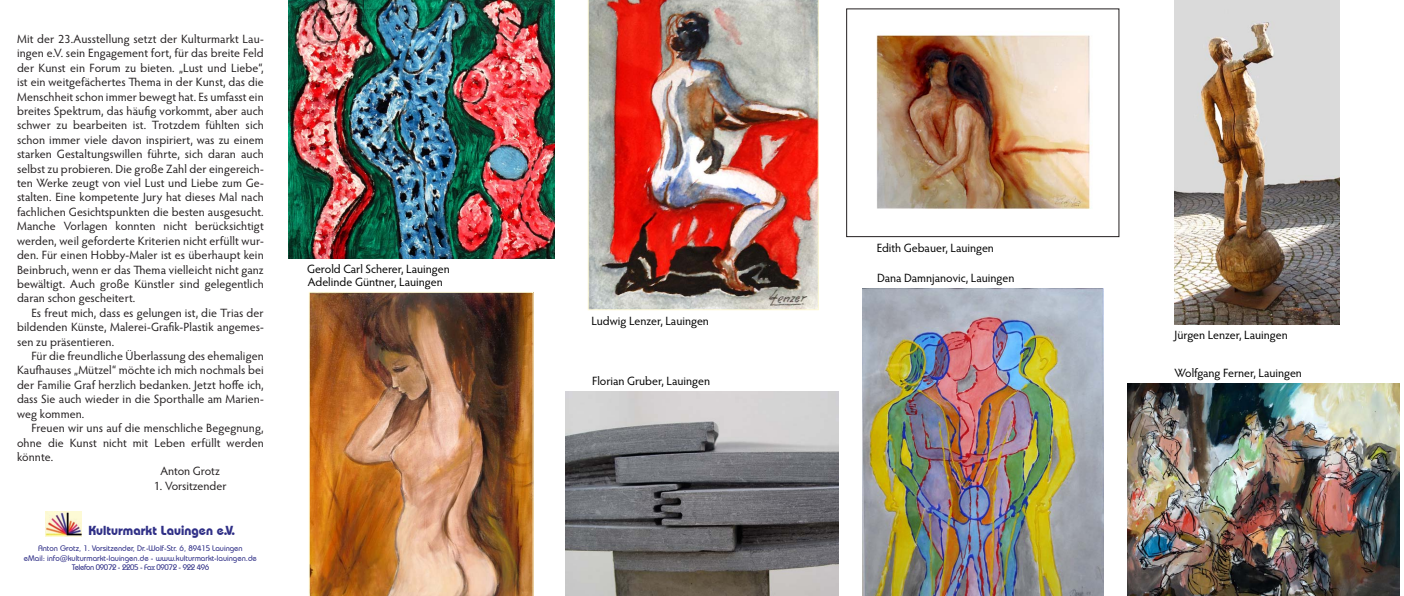
<style>
.page{position:relative;width:1404px;height:596px;background:#fff}
.page>*{position:absolute;margin:0;border:0;box-sizing:border-box;transform-origin:0 0}
.t1{font:700 13px "Bauhaus IT Cby BT";letter-spacing:.005em;color:#303087}
.t2{font:12px/14.4px "Hypatia Sans Pro";letter-spacing:.005em;color:#231f20;text-align:justify}
.T_12_oE{font:12px "Hypatia Sans Pro";color:#000}
.t3{font:500 8px "Bauhaus IT Cby BT";color:#303087}
.t4{font:500 8px "Bauhaus IT Cby BT";letter-spacing:-.04em;color:#303087}
</style>
<div class="page">
<img style="left:45px;top:511px;width:36px;height:25px">
<img style="left:309px;top:292px;width:224px;height:303px">
<img style="left:288px;top:0;width:266px;height:258px">
<img style="left:566px;top:391px;width:272px;height:204px">
<img style="left:588px;top:0;width:230px;height:310px">
<img style="left:876px;top:35px;width:214px;height:174px">
<div style="left:846px;top:9px;width:273px;height:228px;border:1px solid #231f20"></div>
<img style="left:862px;top:288px;width:241px;height:307px">
<img style="left:1174px;top:0;width:164px;height:324px">
<img style="left:1127px;top:383px;width:272px;height:212px">
<p class="t2" style="left:17px;top:31px;width:248px">Mit der 23.Ausstellung setzt der Kulturmarkt Lau&shy;ingen e.V. sein Engagement fort, für das breite Feld der Kunst ein Forum zu bieten. „Lust und Liebe“, ist ein weitgefächertes Thema in der Kunst, das die Menschheit schon immer bewegt hat. Es umfasst ein breites Spektrum, das häufig vorkommt, aber auch schwer zu bearbeiten ist. Trotzdem fühlten sich schon immer viele davon inspiriert, was zu einem starken Gestaltungswillen führte, sich daran auch selbst zu probieren. Die große Zahl der eingereich&shy;ten Werke zeugt von viel Lust und Liebe zum Ge&shy;stalten. Eine kompetente Jury hat dieses Mal nach fachlichen Gesichtspunkten die besten ausgesucht.<br>Manche Vorlagen konnten nicht berücksichtigt werden, weil geforderte Kriterien nicht erfüllt wur&shy;den. Für einen Hobby-Maler ist es überhaupt kein Beinbruch, wenn er das Thema vielleicht nicht ganz bewältigt. Auch große Künstler sind gelegentlich daran schon gescheitert.</p>
<p class="t2" style="left:17px;top:305px;width:248px;text-indent:14px">Es freut mich, dass es gelungen ist, die Trias der bildenden Künste, Malerei-Grafik-Plastik angemes&shy;sen zu präsentieren.</p>
<p class="t2" style="left:17px;top:348px;width:248px;text-indent:14px">Für die freundliche Überlassung des ehemaligen Kaufhauses „Mützel“ möchte ich mich nochmals bei der Familie Graf herzlich bedanken. Jetzt hoffe ich, dass Sie auch wieder in die Sporthalle am Marien&shy;weg kommen.</p>
<p class="t2" style="left:17px;top:420px;width:248px;text-indent:14px">Freuen wir uns auf die menschliche Begegnung, ohne die Kunst nicht mit Leben erfüllt werden könnte.</p>
<p class="t2" style="left:160px;top:463px;width:61px">Anton Grotz</p>
<p class="t2" style="left:154px;top:478px;width:74px">1. Vorsitzender</p>
<p class="t1" style="left:88px;top:521px;width:148px">Kulturmarkt Lauingen e.V.</p>
<p class="t3" style="left:38px;top:543px;width:206px">Anton Grotz, 1. Vorsitzender, Dr.-Wolf-Str. 6, 89415 Lauingen</p>
<p class="t3" style="left:24px;top:552px;width:234px">eMail: info@kulturmarkt-lauingen.de ‑ www.kulturmarkt-lauingen.de</p>
<p class="t4" style="left:72px;top:562px;width:139px">Telefon 09072 - 2205 - Fax 09072 - 922 496</p>
<p class="T_12_oE" style="left:307px;top:260px;width:144px">Gerold Carl Scherer, Lauingen</p>
<p class="T_12_oE" style="left:308px;top:274px;width:136px">Adelinde Güntner, Lauingen</p>
<p class="T_12_oE" style="left:591px;top:312px;width:119px">Ludwig Lenzer, Lauingen</p>
<p class="T_12_oE" style="left:592px;top:373px;width:119px">Florian Gruber, Lauingen</p>
<p class="T_12_oE" style="left:876px;top:239px;width:119px">Edith Gebauer, Lauingen</p>
<p class="T_12_oE" style="left:877px;top:270px;width:139px">Dana Damnjanovic, Lauingen</p>
<p class="T_12_oE" style="left:1174px;top:327px;width:115px">Jürgen Lenzer, Lauingen</p>
<p class="T_12_oE" style="left:1174px;top:364px;width:129px">Wolfgang Ferner, Lauingen</p>
</div>
